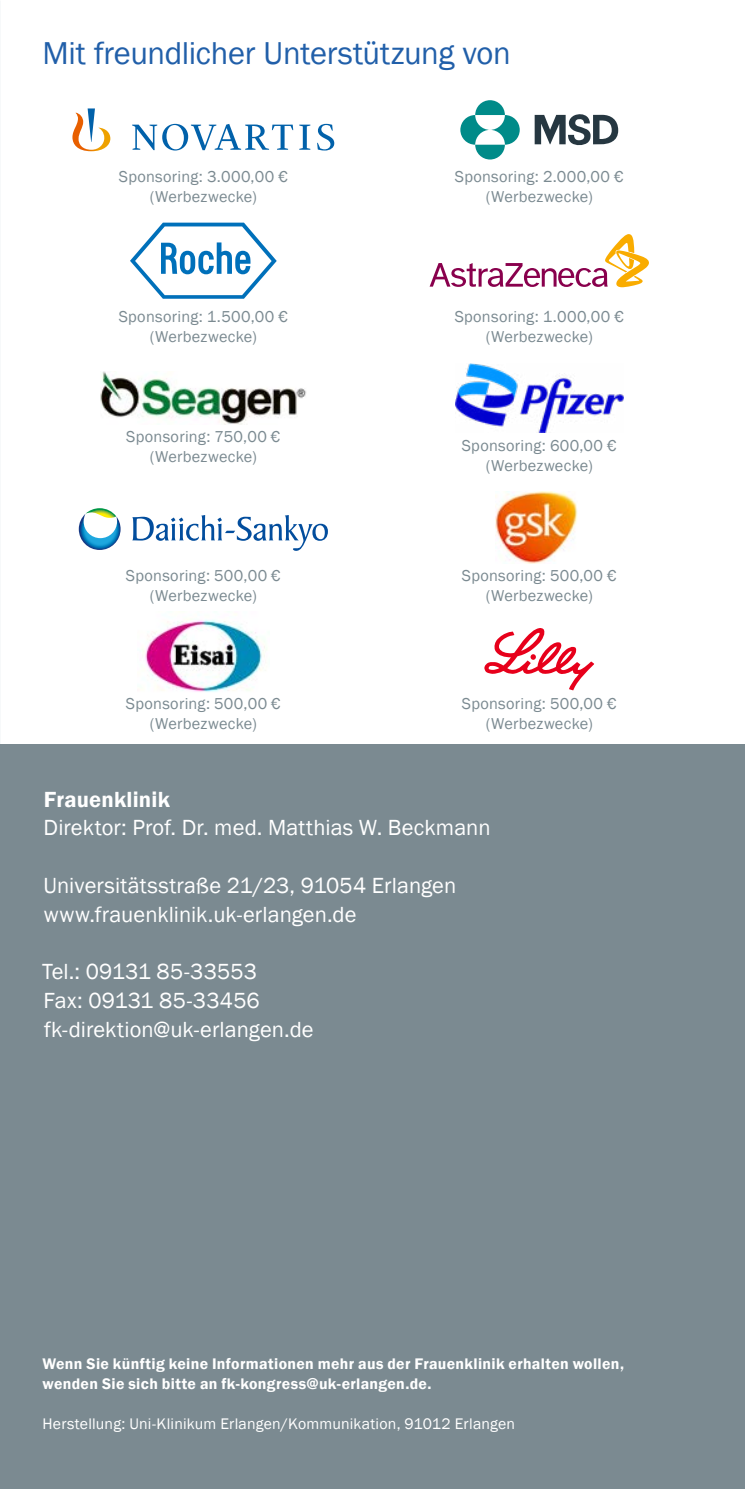
<style>
.page{position:relative;width:745px;height:1489px;background:#fff}
.page>*{position:absolute;margin:0;border:0;box-sizing:border-box;transform-origin:0 0}
.t1{font:32.5px "Franklin Gothic";letter-spacing:-.01em;color:#215fa9}
.Adressblock_Book{font:22.5px "Franklin Gothic";letter-spacing:.005em;color:#fff}
.Adressblock_Demi{font:600 22.5px "Franklin Gothic";letter-spacing:.01em;color:#fff}
.t2{font:16.25px/20px "Franklin Gothic";letter-spacing:.02em;color:#7b8a91;text-align:center}
.Gendersatz-Herausgeb{font:600 15.75px/20px "Franklin Gothic";letter-spacing:.02em;color:#fff}
.Gendersatz-Herausgeb-2{font:15.75px "Franklin Gothic";letter-spacing:.01em;color:#fff}
</style>
<div class="page">
<img style="left:142px;top:619px;width:125px;height:73px">
<div style="left:0;top:744px;width:744px;height:744px;background:#7b8a91"></div>
<svg style="left:429px;top:234px;width:220px;height:53px"></svg>
<svg style="left:79px;top:508px;width:41px;height:42px"></svg>
<svg style="left:132px;top:515px;width:196px;height:36px"></svg>
<svg style="left:130px;top:223px;width:146px;height:76px"></svg>
<svg style="left:72px;top:108px;width:262px;height:43px"></svg>
<svg style="left:460px;top:115px;width:29px;height:30px"></svg>
<svg style="left:489px;top:115px;width:30px;height:30px"></svg>
<svg style="left:475px;top:100px;width:29px;height:15px"></svg>
<svg style="left:475px;top:145px;width:29px;height:14px"></svg>
<svg style="left:534px;top:114px;width:84px;height:32px"></svg>
<svg style="left:484px;top:628px;width:109px;height:62px"></svg>
<img style="left:100px;top:371px;width:206px;height:53px">
<img style="left:455px;top:363px;width:168px;height:69px">
<img style="left:495px;top:492px;width:82px;height:71px">
<h1 class="t1" style="left:42px;top:33px;width:469px">Mit freundlicher Unterstützung von</h1>
<p class="t2" style="left:119px;top:167px;width:170px">Sponsoring: 3.000,00 € (Werbezwecke)</p>
<p class="t2" style="left:454px;top:167px;width:170px">Sponsoring: 2.000,00 € (Werbezwecke)</p>
<p class="t2" style="left:119px;top:307px;width:171px">Sponsoring: 1.500,00 € (Werbezwecke)</p>
<p class="t2" style="left:454px;top:307px;width:171px">Sponsoring: 1.000,00 € (Werbezwecke)</p>
<p class="t2" style="left:126px;top:427px;width:156px">Sponsoring: 750,00 € (Werbezwecke)</p>
<p class="t2" style="left:461px;top:436px;width:156px">Sponsoring: 600,00 € (Werbezwecke)</p>
<p class="t2" style="left:126px;top:566px;width:156px">Sponsoring: 500,00 € (Werbezwecke)</p>
<p class="t2" style="left:461px;top:566px;width:156px">Sponsoring: 500,00 € (Werbezwecke)</p>
<p class="t2" style="left:126px;top:694px;width:156px">Sponsoring: 500,00 € (Werbezwecke)</p>
<p class="t2" style="left:461px;top:694px;width:156px">Sponsoring: 500,00 € (Werbezwecke)</p>
<p class="Adressblock_Demi" style="left:44px;top:785px;width:127px">Frauenklinik</p>
<p class="Adressblock_Book" style="left:44px;top:813px;width:448px">Direktor: Prof. Dr. med. Matthias W. Beckmann</p>
<p class="Adressblock_Book" style="left:43px;top:871px;width:414px">Universitätsstraße 21/23, 91054 Erlangen</p>
<p class="Adressblock_Book" style="left:44px;top:900px;width:314px">www.frauenklinik.uk-erlangen.de</p>
<p class="Adressblock_Book" style="left:42px;top:957px;width:216px">Tel.: 09131 85-33553</p>
<p class="Adressblock_Book" style="left:44px;top:986px;width:217px">Fax: 09131 85-33456</p>
<p class="Adressblock_Book" style="left:44px;top:1015px;width:271px">fk-direktion@uk-erlangen.de</p>
<p class="Gendersatz-Herausgeb" style="left:42px;top:1353px;width:582px">Wenn Sie künftig keine Informationen mehr aus der Frauenklinik erhalten wollen, wenden Sie sich bitte an fk-kongress@uk-erlangen.de.</p>
<p class="Gendersatz-Herausgeb-2" style="left:42px;top:1413px;width:474px">Herstellung: Uni-Klinikum Erlangen/Kommunikation, 91012 Erlangen</p>
</div>
